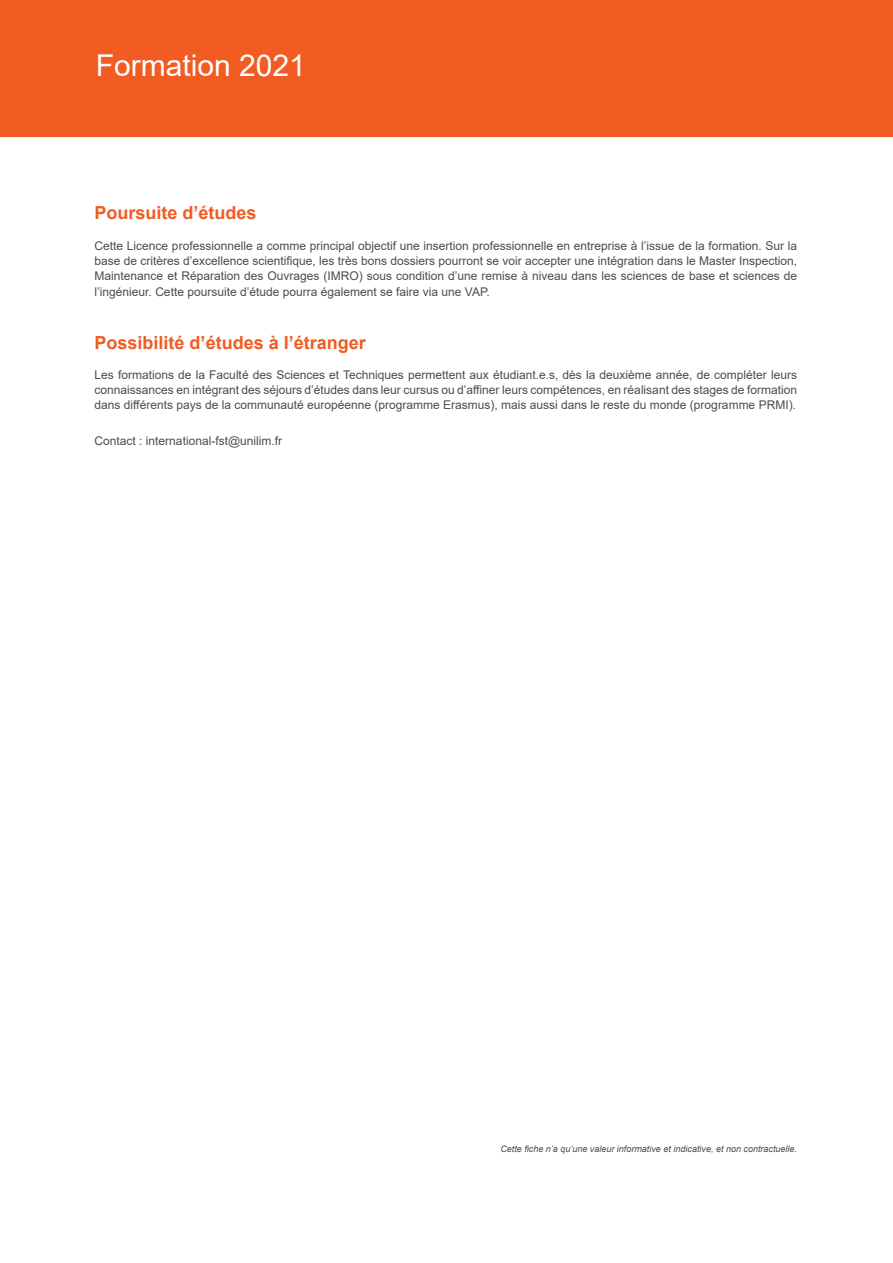
<style>
.page{position:relative;width:893px;height:1263px;background:#fff}
.page>*{position:absolute;margin:0;border:0;box-sizing:border-box;transform-origin:0 0}
.t1{font:30px "Arial";color:#fff}
.t2{font:700 18px "Arial";color:#f25b21}
.t3{font:12px/15px "Arial";color:#4b4c4d;text-align:justify}
.t4{font:italic 9px "Arial";color:#4b4c4d}
</style>
<div class="page">
<div style="left:0;top:0;width:893px;height:136px;background:#f25b21"></div>
<h1 class="t1" style="left:96px;top:45px;width:212px">Formation 2021</h1>
<h2 class="t2" style="left:95px;top:200px;width:164px">Poursuite d’études</h2>
<p class="t3" style="left:95px;top:238px;width:704px">Cette Licence professionnelle a comme principal objectif une insertion professionnelle en entreprise à l’issue de la formation. Sur la base de critères d’excellence scientifique, les très bons dossiers pourront se voir accepter une intégration dans le Master Inspection, Maintenance et Réparation des Ouvrages (IMRO) sous condition d’une remise à niveau dans les sciences de base et sciences de</p>
<p class="t3" style="left:95px;top:284px;width:397px">l’ingénieur. Cette poursuite d’étude pourra également se faire via une VAP.</p>
<h2 class="t2" style="left:95px;top:330px;width:273px">Possibilité d’études à l’étranger</h2>
<p class="t3" style="left:95px;top:367px;width:704px">Les formations de la Faculté des Sciences et Techniques permettent aux étudiant.e.s, dès la deuxième année, de compléter leurs connaissances en intégrant des séjours d’études dans leur cursus ou d’affiner leurs compétences, en réalisant des stages de formation dans différents pays de la communauté européenne (programme Erasmus), mais aussi dans le reste du monde (programme PRMI).</p>
<p class="t3" style="left:95px;top:434px;width:189px">Contact : international-fst@unilim.fr</p>
<p class="t4" style="left:500px;top:1143px;width:298px">Cette fiche n’a qu’une valeur informative et indicative, et non contractuelle.</p>
</div>
